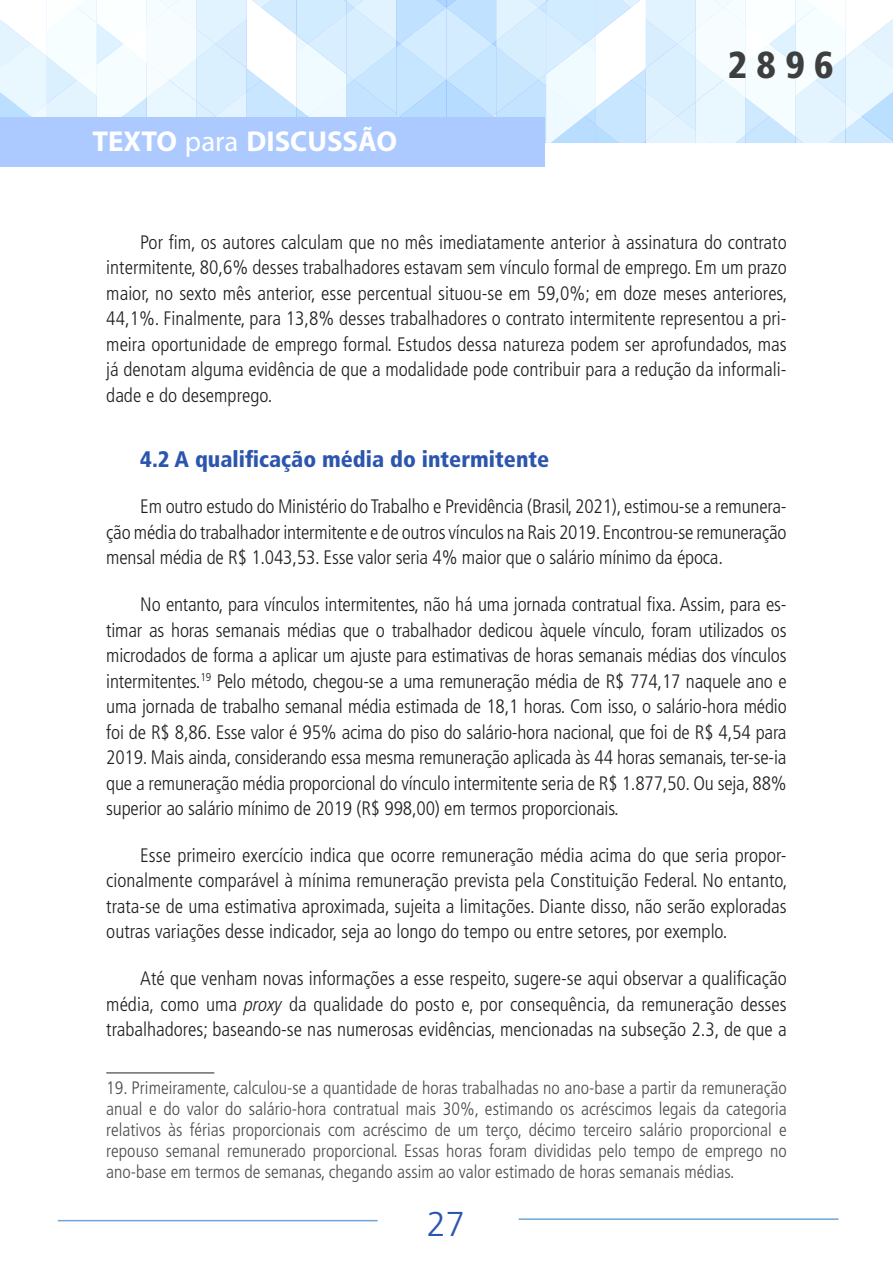
<style>
.page{position:relative;width:893px;height:1263px;background:#fff}
.page>*{position:absolute;margin:0;border:0;box-sizing:border-box;transform-origin:0 0}
.t1{font:900 condensed 37.5px "Frutiger LT Pro";color:#3e3e3f}
.t2{font:300 34.5px "Frutiger LT Pro";color:#2c55ae}
.t3{font:700 28.8px "Myriad Pro";color:#fff}
.titulo_2{font:900 condensed 22.5px "Frutiger LT Pro";color:#2c55ae}
.texto_corrido{font:300 condensed 19.5px/25.5px "Frutiger LT Pro";color:#231f20;text-align:justify}
.nota_rodape{font:300 condensed 18px/21px "Frutiger LT Pro";color:#4b4c4d;text-align:justify}
.s1{font-weight:400}
.s2{font-style:italic}
</style>
<div class="page">
<svg style="left:0;top:0;width:893px;height:143px"></svg>
<div style="left:0;top:118px;width:545px;height:49px;background:#accaff"></div>
<hr style="left:519px;top:1218px;width:319px;height:2px;background:#6fa5d9">
<hr style="left:58px;top:1220px;width:320px;height:1px;background:#6fa5d9">
<hr style="left:106px;top:1072px;width:108px;height:1px;background:#231f20">
<h3 class="t3" style="left:92px;top:122px;width:306px">TEXTO <span class="s1">para</span> DISCUSSÃO</h3>
<h1 class="t1" style="left:728px;top:42px;width:108px">2896</h1>
<p class="texto_corrido" style="left:106px;top:229px;width:683px;text-indent:34px">Por fim, os autores calculam que no mês imediatamente anterior à assinatura do contrato intermitente, 80,6% desses trabalhadores estavam sem vínculo formal de emprego. Em um prazo maior, no sexto mês anterior, esse percentual situou-se em 59,0%; em doze meses anteriores, 44,1%. Finalmente, para 13,8% desses trabalhadores o contrato intermitente representou a pri&shy;meira oportunidade de emprego formal. Estudos dessa natureza podem ser aprofundados, mas já denotam alguma evidência de que a modalidade pode contribuir para a redução da informali&shy;dade e do desemprego.</p>
<p class="titulo_2" style="left:140px;top:445px;width:410px">4.2 A qualificação média do intermitente</p>
<p class="texto_corrido" style="left:106px;top:494px;width:682px;text-indent:34px">Em outro estudo do Ministério do Trabalho e Previdência (Brasil, 2021), estimou-se a remunera&shy;ção média do trabalhador intermitente e de outros vínculos na Rais 2019. Encontrou-se remuneração mensal média de R$ 1.043,53. Esse valor seria 4% maior que o salário mínimo da época.</p>
<p class="texto_corrido" style="left:106px;top:592px;width:682px;text-indent:34px">No entanto, para vínculos intermitentes, não há uma jornada contratual fixa. Assim, para es&shy;timar as horas semanais médias que o trabalhador dedicou àquele vínculo, foram utilizados os microdados de forma a aplicar um ajuste para estimativas de horas semanais médias dos vínculos intermitentes.<sup>19</sup> Pelo método, chegou-se a uma remuneração média de R$ 774,17 naquele ano e uma jornada de trabalho semanal média estimada de 18,1 horas. Com isso, o salário-hora médio foi de R$ 8,86. Esse valor é 95% acima do piso do salário-hora nacional, que foi de R$ 4,54 para 2019. Mais ainda, considerando essa mesma remuneração aplicada às 44 horas semanais, ter-se-ia que a remuneração média proporcional do vínculo intermitente seria de R$ 1.877,50. Ou seja, 88% superior ao salário mínimo de 2019 (R$ 998,00) em termos proporcionais.</p>
<p class="texto_corrido" style="left:106px;top:843px;width:683px;text-indent:34px">Esse primeiro exercício indica que ocorre remuneração média acima do que seria propor&shy;cionalmente comparável à mínima remuneração prevista pela Constituição Federal. No entanto, trata-se de uma estimativa aproximada, sujeita a limitações. Diante disso, não serão exploradas outras variações desse indicador, seja ao longo do tempo ou entre setores, por exemplo.</p>
<p class="texto_corrido" style="left:106px;top:966px;width:682px;text-indent:34px">Até que venham novas informações a esse respeito, sugere-se aqui observar a qualificação média, como uma <span class="s2">proxy</span> da qualidade do posto e, por consequência, da remuneração desses trabalhadores; baseando-se nas numerosas evidências, mencionadas na subseção 2.3, de que a</p>
<p class="nota_rodape" style="left:106px;top:1077px;width:682px">19. Primeiramente, calculou-se a quantidade de horas trabalhadas no ano-base a partir da remuneração anual e do valor do salário-hora contratual mais 30%, estimando os acréscimos legais da categoria relativos às férias proporcionais com acréscimo de um terço, décimo terceiro salário proporcional e repouso semanal remunerado proporcional. Essas horas foram divididas pelo tempo de emprego no ano-base em termos de semanas, chegando assim ao valor estimado de horas semanais médias.</p>
<h2 class="t2" style="left:427px;top:1204px;width:40px">27</h2>
</div>
